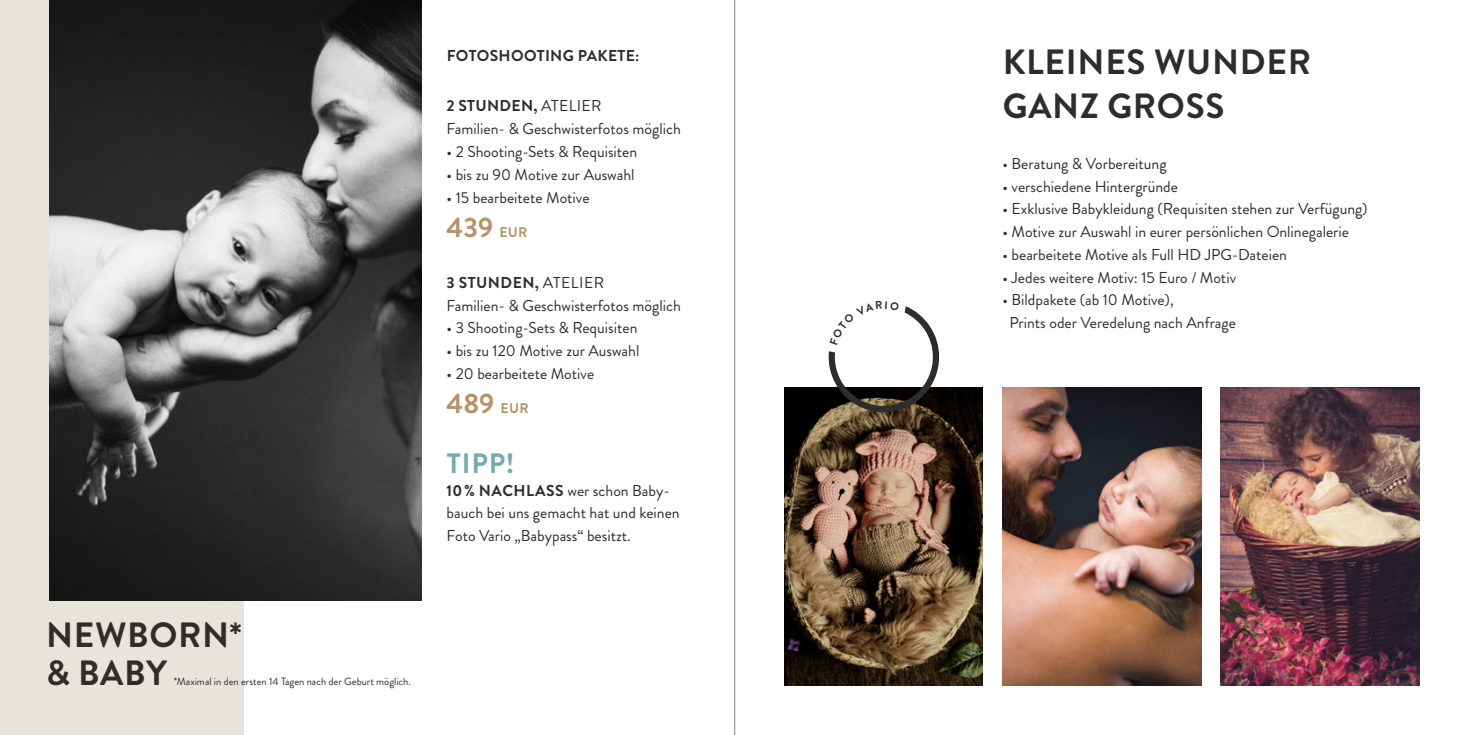
<style>
.page{position:relative;width:1469px;height:735px;background:#fff}
.page>*{position:absolute;margin:0;border:0;box-sizing:border-box;transform-origin:0 0}
.t1{font:700 35px/43.8px "Brandon Grotesque";letter-spacing:.02em;color:#2d2d2c}
.t2{font:700 28px "Brandon Grotesque";color:#b8926b}
.t3{font:700 28px "Brandon Grotesque";color:#72acae}
.t4{font:15.75px/22.8px "Brandon Grotesque";color:#2d2d2c}
.t5{font:700 15.75px "Brandon Grotesque";letter-spacing:.02em;color:#2d2d2c}
.t6{font:10.5px "Brandon Grotesque";color:#2d2d2c}
.s1{font-weight:700}
.s2{font-size:14px}
</style>
<div class="page">
<img style="left:784px;top:387px;width:198px;height:298px">
<div style="left:0;top:0;width:243px;height:734px;background:#e9e3de"></div>
<img style="left:50px;top:0;width:372px;height:600px">
<hr style="left:734px;top:0;width:1px;height:734px;background:#858181">
<img style="left:1002px;top:387px;width:198px;height:298px">
<img style="left:1220px;top:387px;width:199px;height:298px">
<svg style="left:828px;top:306px;width:111px;height:106px"></svg>
<h1 class="t1" style="left:46px;top:618px;width:197px;line-height:38.5px">NEWBORN* &amp; BABY</h1>
<p class="t6" style="left:174px;top:677px;width:239px">* Maximal in den ersten 14 Tagen nach der Geburt möglich.</p>
<p class="t5" style="left:447px;top:49px;width:194px">FOTOSHOOTING PAKETE:</p>
<p class="t4" style="left:446px;top:97px;width:236px"><span class="s1">2 STUNDEN,</span> ATELIER<br>Familien- &amp; Geschwisterfotos möglich</p>
<p class="t4" style="left:446px;top:142px;width:192px">• 2 Shooting-Sets &amp; Requisiten</p>
<p class="t4" style="left:446px;top:165px;width:189px">• bis zu 90 Motive zur Auswahl</p>
<p class="t4" style="left:446px;top:188px;width:144px">• 15 bearbeitete Motive</p>
<h2 class="t2" style="left:446px;top:217px;width:82px">439 <span class="s2">EUR</span></h2>
<p class="t4" style="left:446px;top:273px;width:236px"><span class="s1">3 STUNDEN,</span> ATELIER<br>Familien- &amp; Geschwisterfotos möglich</p>
<p class="t4" style="left:446px;top:318px;width:192px">• 3 Shooting-Sets &amp; Requisiten</p>
<p class="t4" style="left:446px;top:341px;width:194px">• bis zu 120 Motive zur Auswahl</p>
<p class="t4" style="left:446px;top:364px;width:149px">• 20 bearbeitete Motive</p>
<h2 class="t2" style="left:446px;top:393px;width:84px">489 <span class="s2">EUR</span></h2>
<h2 class="t3" style="left:447px;top:452px;width:69px">TIPP!</h2>
<p class="t4" style="left:446px;top:481px;width:235px"><span class="s1">10 % NACHLASS</span> wer schon Baby&shy;bauch bei uns gemacht hat und keinen<br>Foto Vario „Babypass“ besitzt.</p>
<h1 class="t1" style="left:1002px;top:43px;width:310px">KLEINES WUNDER<br>GANZ GROSS</h1>
<p class="t4" style="left:1002px;top:154px;width:166px">• Beratung &amp; Vorbereitung</p>
<p class="t4" style="left:1002px;top:177px;width:177px">• verschiedene Hintergründe</p>
<p class="t4" style="left:1002px;top:200px;width:366px">• Exklusive Babykleidung (Requisiten stehen zur Verfügung)</p>
<p class="t4" style="left:1002px;top:222px;width:348px">• Motive zur Auswahl in eurer persönlichen Onlinegalerie</p>
<p class="t4" style="left:1002px;top:245px;width:286px">• bearbeitete Motive als Full HD JPG-Dateien</p>
<p class="t4" style="left:1002px;top:268px;width:235px">• Jedes weitere Motiv: 15 Euro / Motiv</p>
<p class="t4" style="left:1009px;top:290px;width:228px;text-indent:-7px">• Bildpakete (ab 10 Motive),<br>Prints oder Veredelung nach Anfrage</p>
</div>
